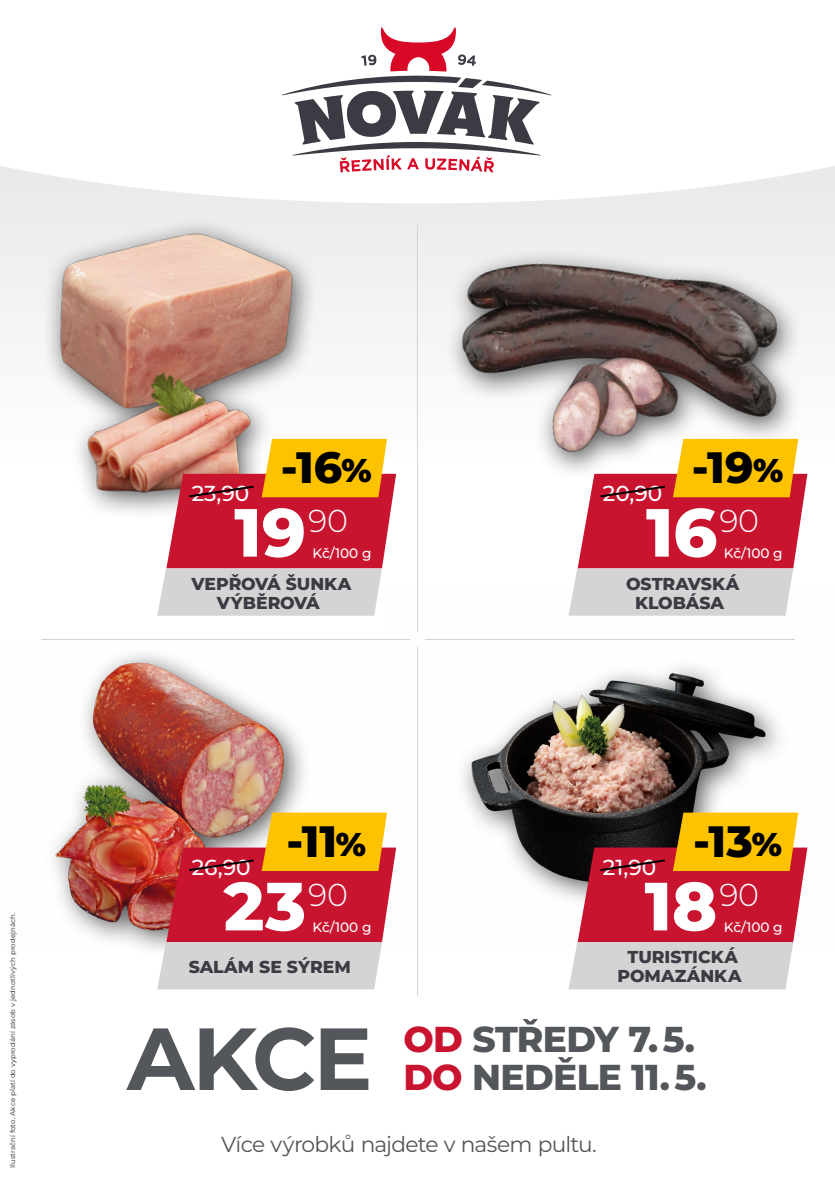
<style>
.page{position:relative;width:835px;height:1180px;background:#fff}
.page>*{position:absolute;margin:0;border:0;box-sizing:border-box;transform-origin:0 0}
.t1{font:700 87.95px "Montserrat";color:#53565a}
.t2{font:800 67.97px "Montserrat";color:#fff}
.t3{font:800 43.85px "Montserrat";letter-spacing:-.005em;color:#000}
.t4{font:800 35.98px/37.4px "Montserrat";letter-spacing:-.02em;color:#53565a}
.t5{font:21.7px "Montserrat";letter-spacing:-.035em;color:#53565a}
.t6{font:500 21.7px "Montserrat";color:#fff}
.t7{font:800 17.22px/18.9px "Montserrat";letter-spacing:-.005em;color:#3b3c43;text-align:center}
.t8{font:500 13.65px "Montserrat";color:#fff}
.t9{font:500 6.93px "Montserrat";letter-spacing:.01em;color:#53565a}
.s1{font-weight:900;font-size:32.9px}
.s2{color:#c91430}
</style>
<div class="page">
<svg style="left:0;top:94px;width:834px;height:109px"></svg>
<svg style="left:282px;top:27px;width:269px;height:145px"></svg>
<hr style="left:41px;top:639px;width:369px;height:1px;background:#d3d4d3">
<hr style="left:417px;top:225px;width:1px;height:407px;background:#d3d4d3">
<hr style="left:417px;top:647px;width:1px;height:349px;background:#d3d4d3">
<img style="left:408px;top:189px;width:420px;height:287px">
<img style="left:396px;top:639px;width:412px;height:258px">
<img style="left:0;top:187px;width:408px;height:326px">
<img style="left:53px;top:653px;width:251px;height:292px">
<svg style="left:157px;top:812px;width:239px;height:177px;background:#d37661"></svg>
<svg style="left:568px;top:812px;width:239px;height:177px;background:#c26e5a"></svg>
<svg style="left:157px;top:439px;width:239px;height:177px;background:#d77f6a"></svg>
<svg style="left:568px;top:439px;width:239px;height:177px;background:#da8773"></svg>
<p class="t9" style="left:8px;top:1168px;width:257px;rotate:-90deg">Ilustrační foto. Akce platí do vyprodání zásob v jednotlivých prodejnách.</p>
<h3 class="t3" style="left:281px;top:436px;width:92px">-16<span class="s1">%</span></h3>
<h2 class="t2" style="left:234px;top:483px;width:115px">19<sup>90</sup></h2>
<p class="t6" style="left:192px;top:478px;width:59px">23,90</p>
<p class="t8" style="left:312px;top:544px;width:60px">Kč/100 g</p>
<p class="t7" style="left:191px;top:573px;width:161px">VEPŘOVÁ ŠUNKA<br>VÝBĚROVÁ</p>
<h3 class="t3" style="left:286px;top:809px;width:81px">-11<span class="s1">%</span></h3>
<h2 class="t2" style="left:223px;top:856px;width:126px">23<sup>90</sup></h2>
<p class="t6" style="left:192px;top:852px;width:60px">26,90</p>
<p class="t8" style="left:312px;top:917px;width:60px">Kč/100 g</p>
<p class="t7" style="left:189px;top:956px;width:163px">SALÁM SE SÝREM</p>
<h3 class="t3" style="left:691px;top:436px;width:93px">-19<span class="s1">%</span></h3>
<h2 class="t2" style="left:646px;top:483px;width:115px">16<sup>90</sup></h2>
<p class="t6" style="left:602px;top:478px;width:61px">20,90</p>
<p class="t8" style="left:723px;top:544px;width:60px">Kč/100 g</p>
<p class="t7" style="left:626px;top:573px;width:115px">OSTRAVSKÁ<br>KLOBÁSA</p>
<h3 class="t3" style="left:693px;top:809px;width:90px">-13<span class="s1">%</span></h3>
<h2 class="t2" style="left:644px;top:856px;width:116px">18<sup>90</sup></h2>
<p class="t6" style="left:602px;top:852px;width:55px">21,90</p>
<p class="t8" style="left:723px;top:917px;width:60px">Kč/100 g</p>
<p class="t7" style="left:617px;top:947px;width:125px">TURISTICKÁ<br>POMAZÁNKA</p>
<h1 class="t1" style="left:127px;top:995px;width:247px">AKCE</h1>
<h3 class="t4" style="left:403px;top:1018px;width:305px"><span class="s2">OD</span> STŘEDY 7. 5.<br><span class="s2">DO</span> NEDĚLE 11. 5.</h3>
<p class="t5" style="left:221px;top:1129px;width:377px">Více výrobků najdete v našem pultu.</p>
</div>
